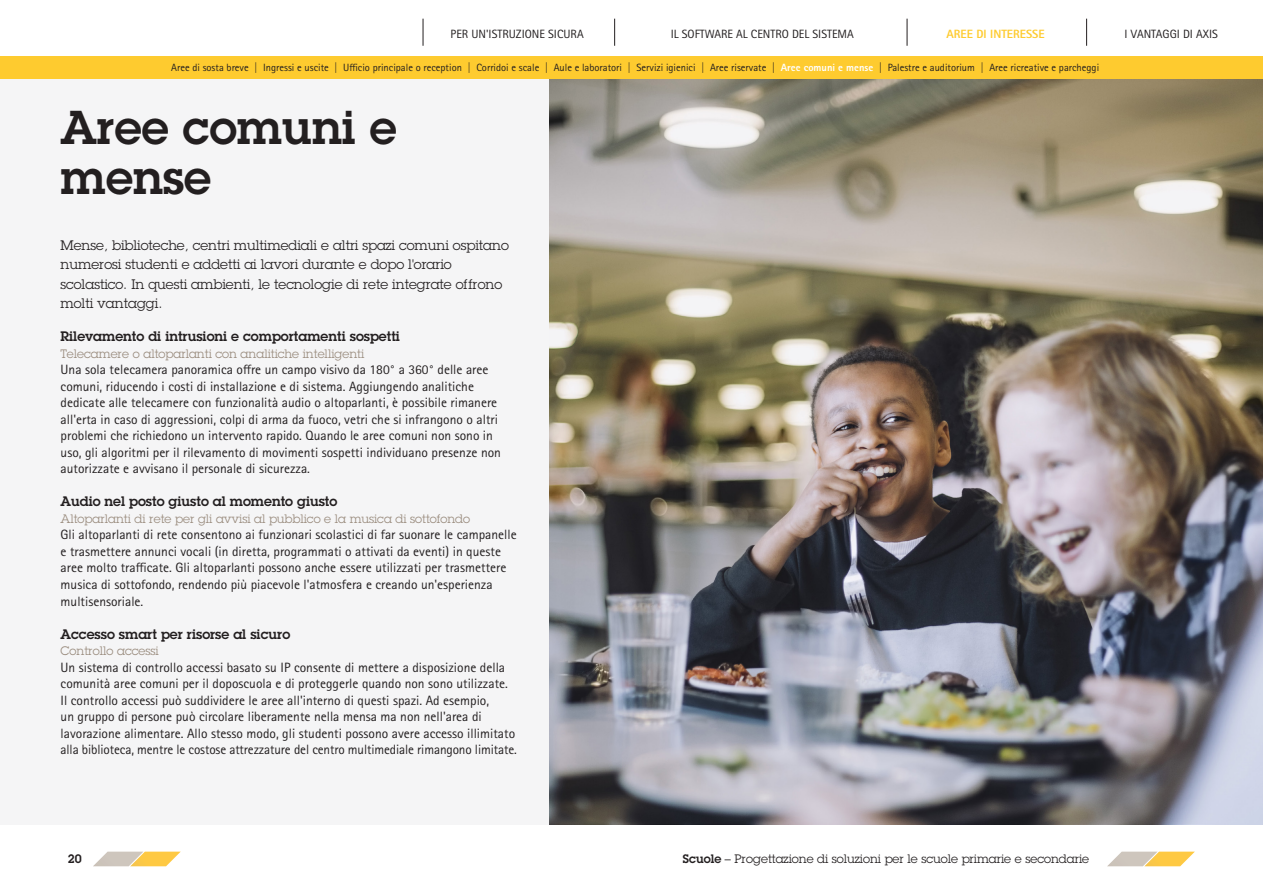
<style>
.page{position:relative;width:1263px;height:893px;background:#fff}
.page>*{position:absolute;margin:0;border:0;box-sizing:border-box;transform-origin:0 0}
.t1{font:600 46.5px/49.5px "Lubalin Graph ECG";color:#231f20}
.t2{font:13.5px/16.5px "Rotis Sans Serif Pro";color:#231f20}
.t3{font:13.5px/19.5px "Lubalin Graph ECG";color:#231f20}
.t4{font:600 13.5px "Lubalin Graph ECG";color:#231f20}
.t5{font:12px "Lubalin Graph ECG";color:#998b7d}
.t6{font:12px "Rotis Sans Serif Pro";color:#231f20}
.t7{font:12px "Lubalin Graph ECG";color:#231f20}
.t8{font:800 12px "Rotis Sans Serif Pro";color:#fecb2f}
.t9{font:600 12px "Lubalin Graph ECG";color:#231f20}
.t10{font:10.5px "Rotis Sans Serif Pro";color:#231f20}
.s1{font-weight:800;color:#fff}
.s2{font-weight:600}
</style>
<div class="page">
<div style="left:0;top:68px;width:549px;height:757px;background:#f5f5f6"></div>
<svg style="left:93px;top:852px;width:88px;height:14px"></svg>
<svg style="left:1107px;top:852px;width:88px;height:14px"></svg>
<img style="left:549px;top:79px;width:714px;height:745px">
<svg style="left:423px;top:19px;width:1px;height:27px"></svg>
<svg style="left:614px;top:19px;width:1px;height:27px"></svg>
<svg style="left:907px;top:19px;width:1px;height:27px"></svg>
<svg style="left:1086px;top:19px;width:1px;height:27px"></svg>
<div style="left:0;top:56px;width:1263px;height:23px;background:#fecb2f"></div>
<p class="t6" style="left:451px;top:27px;width:135px">PER UN'ISTRUZIONE SICURA</p>
<p class="t6" style="left:671px;top:27px;width:185px">IL SOFTWARE AL CENTRO DEL SISTEMA</p>
<p class="t8" style="left:946px;top:26px;width:100px">AREE DI INTERESSE</p>
<p class="t6" style="left:1124px;top:27px;width:95px">I VANTAGGI DI AXIS</p>
<p class="t10" style="left:171px;top:61px;width:929px">Aree di sosta breve | Ingressi e uscite | Ufficio principale o reception | Corridoi e scale | Aule e laboratori | Servizi igienici | Aree riservate | <span class="s1">Aree comuni e mense</span> | Palestre e auditorium | Aree ricreative e parcheggi</p>
<p class="t1" style="left:61px;top:103px;width:338px">Aree comuni e mense</p>
<p class="t3" style="left:61px;top:235px;width:450px">Mense, biblioteche, centri multimediali e altri spazi comuni ospitano numerosi studenti e addetti ai lavori durante e dopo l'orario scolastico. In questi ambienti, le tecnologie di rete integrate offrono molti vantaggi.</p>
<p class="t4" style="left:61px;top:328px;width:341px">Rilevamento di intrusioni e comportamenti sospetti</p>
<p class="t5" style="left:61px;top:346px;width:305px">Telecamere o altoparlanti con analitiche intelligenti</p>
<p class="t2" style="left:61px;top:362px;width:442px">Una sola telecamera panoramica offre un campo visivo da 180° a 360° delle aree comuni, riducendo i costi di installazione e di sistema. Aggiungendo analitiche dedicate alle telecamere con funzionalità audio o altoparlanti, è possibile rimanere all'erta in caso di aggressioni, colpi di arma da fuoco, vetri che si infrangono o altri problemi che richiedono un intervento rapido. Quando le aree comuni non sono in uso, gli algoritmi per il rilevamento di movimenti sospetti individuano presenze non autorizzate e avvisano il personale di sicurezza.</p>
<p class="t4" style="left:61px;top:493px;width:278px">Audio nel posto giusto al momento giusto</p>
<p class="t5" style="left:61px;top:511px;width:411px">Altoparlanti di rete per gli avvisi al pubblico e la musica di sottofondo</p>
<p class="t2" style="left:61px;top:527px;width:458px">Gli altoparlanti di rete consentono ai funzionari scolastici di far suonare le campanelle e trasmettere annunci vocali (in diretta, programmati o attivati da eventi) in queste aree molto trafficate. Gli altoparlanti possono anche essere utilizzati per trasmettere musica di sottofondo, rendendo più piacevole l'atmosfera e creando un'esperienza multisensoriale.</p>
<p class="t4" style="left:61px;top:625px;width:231px">Accesso smart per risorse al sicuro</p>
<p class="t5" style="left:61px;top:643px;width:100px">Controllo accessi</p>
<p class="t2" style="left:61px;top:659px;width:458px">Un sistema di controllo accessi basato su IP consente di mettere a disposizione della comunità aree comuni per il doposcuola e di proteggerle quando non sono utilizzate.<br>Il controllo accessi può suddividere le aree all'interno di questi spazi. Ad esempio,<br>un gruppo di persone può circolare liberamente nella mensa ma non nell'area di lavorazione alimentare. Allo stesso modo, gli studenti possono avere accesso illimitato alla biblioteca, mentre le costose attrezzature del centro multimediale rimangono limitate.</p>
<p class="t9" style="left:68px;top:851px;width:15px">20</p>
<p class="t7" style="left:683px;top:851px;width:408px"><span class="s2">Scuole</span> – Progettazione di soluzioni per le scuole primarie e secondarie</p>
</div>
